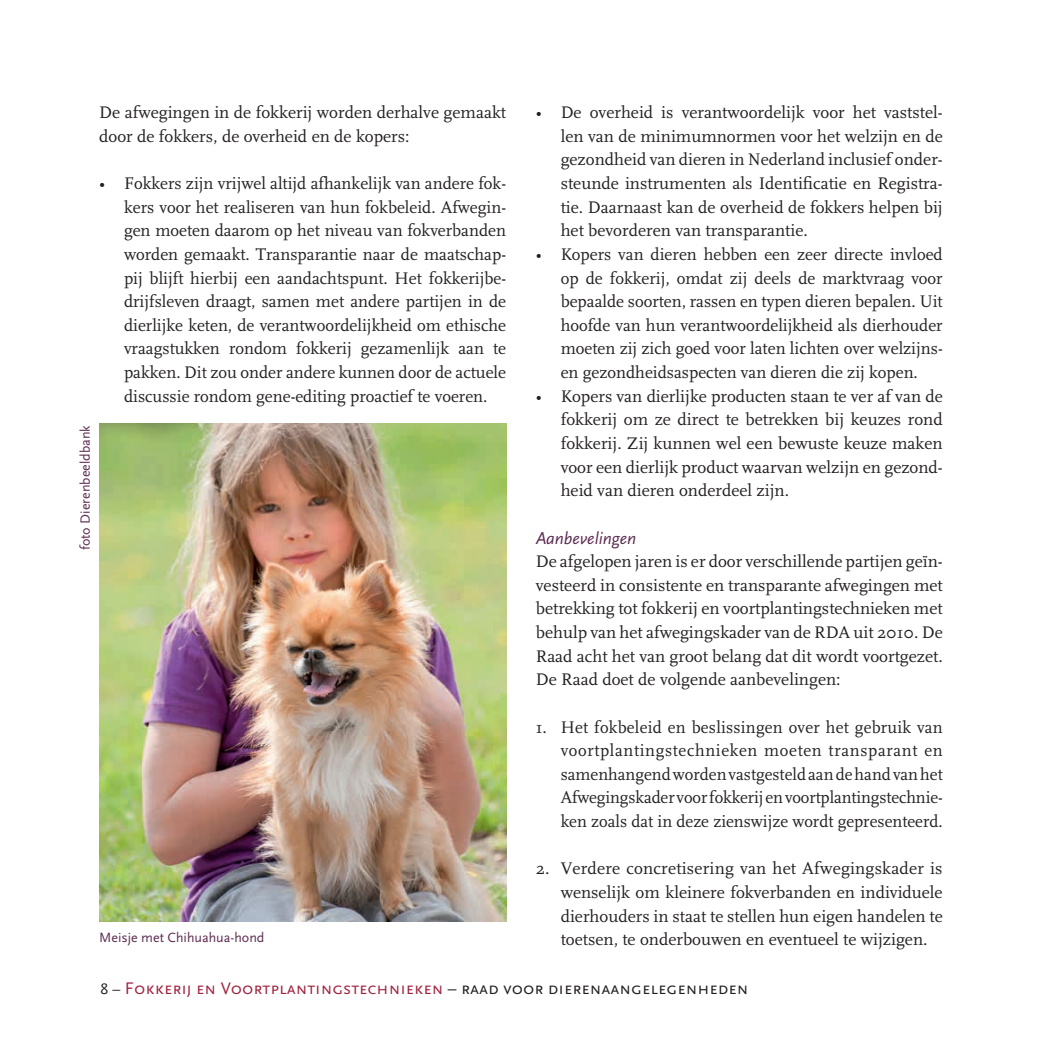
<style>
.page{position:relative;width:1042px;height:1042px;background:#fff}
.page>*{position:absolute;margin:0;border:0;box-sizing:border-box;transform-origin:0 0}
.t1{font:17.5px/23.6px "Scala LF";color:#231f20;text-align:justify}
.t2{font:17.5px/23.6px "Scala";color:#231f20;text-align:justify}
.t3{font:17.5px "Scala Sans Caps";color:#a0213d}
.t4{font:italic 17.5px "Scala Sans LF";color:#5c2b51}
.t5{font:14px "Scala Sans";color:#5c2b51}
.s1{font-family:"Scala Sans";font-size:15.75px;color:#231f20}
.s2{color:#231f20}
</style>
<div class="page">
<img style="left:99px;top:423px;width:407px;height:498px">
<p class="t5" style="left:78px;top:550px;width:127px;rotate:-90deg">foto Dierenbeeldbank</p>
<p class="t2" style="left:99px;top:101px;width:408px">De afwegingen in de fokkerij worden derhalve gemaakt door de fokkers, de overheid en de kopers:</p>
<p class="t1" style="left:124px;top:172px;width:383px;text-indent:-25px">• Fokkers zijn vrijwel altijd afhankelijk van andere fok&shy;kers voor het realiseren van hun fokbeleid. Afwegin&shy;gen moeten daarom op het niveau van fokverbanden worden gemaakt. Transparantie naar de maatschap&shy;pij blijft hierbij een aandachtspunt. Het fokkerijbe&shy;drijfsleven draagt, samen met andere partijen in de dierlijke keten, de verantwoordelijkheid om ethische vraagstukken rondom fokkerij gezamenlijk aan te pakken. Dit zou onder andere kunnen door de actuele discussie rondom gene-editing proactief te voeren.</p>
<p class="t1" style="left:561px;top:101px;width:384px;text-indent:-25px">• De overheid is verantwoordelijk voor het vaststel&shy;len van de minimumnormen voor het welzijn en de gezondheid van dieren in Nederland inclusief onder&shy;steunde instrumenten als Identificatie en Registra&shy;tie. Daarnaast kan de overheid de fokkers helpen bij het bevorderen van transparantie.</p>
<p class="t1" style="left:561px;top:243px;width:383px;text-indent:-25px">• Kopers van dieren hebben een zeer directe invloed op de fokkerij, omdat zij deels de marktvraag voor bepaalde soorten, rassen en typen dieren bepalen. Uit hoofde van hun verantwoordelijkheid als dierhouder moeten zij zich goed voor laten lichten over welzijns&shy;en gezondheidsaspecten van dieren die zij kopen.</p>
<p class="t1" style="left:561px;top:384px;width:384px;text-indent:-25px">• Kopers van dierlijke producten staan te ver af van de fokkerij om ze direct te betrekken bij keuzes rond fokkerij. Zij kunnen wel een bewuste keuze maken voor een dierlijk product waarvan welzijn en gezond&shy;heid van dieren onderdeel zijn.</p>
<p class="t4" style="left:536px;top:528px;width:102px">Aanbevelingen</p>
<p class="t2" style="left:536px;top:550px;width:408px">De afgelopen jaren is er door verschillende partijen geïn&shy;vesteerd in consistente en transparante afwegingen met betrekking tot fokkerij en voortplantingstechnieken met behulp van het afwegingskader van de RDA uit 2010. De Raad acht het van groot belang dat dit wordt voortgezet.<br>De Raad doet de volgende aanbevelingen:</p>
<p class="t2" style="left:561px;top:715px;width:384px;text-indent:-25px">1. Het fokbeleid en beslissingen over het gebruik van voortplantingstechnieken moeten transparant en samenhangend worden vastgesteld aan de hand van het Afwegingskader voor fokkerij en voortplantingstechnie&shy;ken zoals dat in deze zienswijze wordt gepresenteerd.</p>
<p class="t2" style="left:561px;top:857px;width:384px;text-indent:-25px">2. Verdere concretisering van het Afwegingskader is wenselijk om kleinere fokverbanden en individuele dierhouders in staat te stellen hun eigen handelen te</p>
<p class="t5" style="left:99px;top:929px;width:167px">Meisje met Chihuahua-hond</p>
<p class="t2" style="left:561px;top:928px;width:368px">toetsen, te onderbouwen en eventueel te wijzigen.</p>
<p class="t3" style="left:100px;top:979px;width:649px"><span class="s1">8 –</span> Fokkerij en Voortplantingstechnieken <span class="s2">– raad voor dierenaangelegenheden</span></p>
</div>
